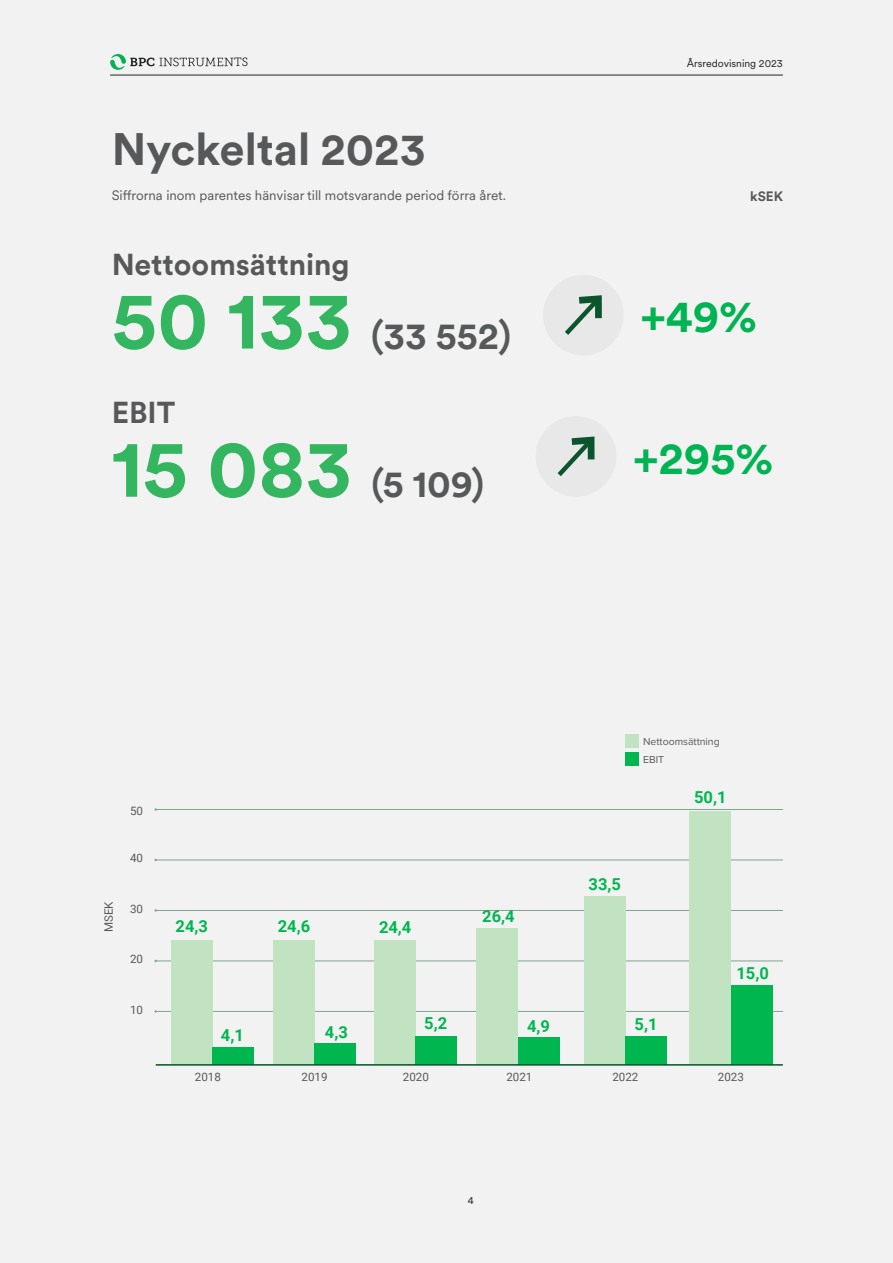
<style>
.page{position:relative;width:893px;height:1263px;background:#f2f2f2}
.page>*{position:absolute;margin:0;border:0;box-sizing:border-box;transform-origin:0 0}
.t1{font:700 45px "Circular XX";color:#57585a}
.t2{font:700 45px "Circular XX";color:#00b353}
.t3{font:700 37.5px "Circular XX";color:#57585a}
.t4{font:700 30px "Circular XX";color:#57585a}
.t5{font:700 16.5px "Roboto";color:#00b74f}
.t6{font:13.5px "Circular XX";color:#57585a}
.t7{font:700 13.5px "Circular XX";color:#57585a}
.t8{font:11.55px "Roboto";color:#57585a}
.t9{font:10.5px "Circular XX";color:#231f20}
.t10{font:10.5px "Proxima Nova";color:#57585a}
.s1{font-size:81px;color:#34b55f}
</style>
<div class="page">
<svg style="left:110px;top:54px;width:138px;height:16px"></svg>
<hr style="left:110px;top:75px;width:673px;height:1px;background:#231f20">
<div style="left:536px;top:416px;width:80px;height:81px;background:#e8e8e8;border-radius:50%"></div>
<svg style="left:557px;top:436px;width:38px;height:41px"></svg>
<div style="left:543px;top:275px;width:81px;height:80px;background:#e8e8e8;border-radius:50%"></div>
<svg style="left:565px;top:295px;width:37px;height:40px"></svg>
<div style="left:625px;top:734px;width:14px;height:14px;background:#c1e3c2"></div>
<div style="left:625px;top:752px;width:14px;height:14px;background:#00b74f"></div>
<hr style="left:156px;top:1011px;width:627px;height:1px;background:#0b552c">
<hr style="left:156px;top:961px;width:627px;height:1px;background:#0b552c">
<hr style="left:156px;top:910px;width:627px;height:1px;background:#0b552c">
<hr style="left:156px;top:860px;width:627px;height:1px;background:#0b552c">
<hr style="left:156px;top:809px;width:627px;height:1px;background:#0b552c">
<div style="left:171px;top:940px;width:41px;height:124px;background:#c1e3c2"></div>
<div style="left:273px;top:940px;width:42px;height:124px;background:#c1e3c2"></div>
<div style="left:375px;top:940px;width:41px;height:124px;background:#c1e3c2"></div>
<div style="left:477px;top:928px;width:41px;height:136px;background:#c1e3c2"></div>
<div style="left:584px;top:896px;width:41px;height:168px;background:#c1e3c2"></div>
<div style="left:690px;top:811px;width:41px;height:253px;background:#c1e3c2"></div>
<div style="left:212px;top:1047px;width:42px;height:18px;background:#00b74f"></div>
<div style="left:315px;top:1044px;width:41px;height:21px;background:#00b74f"></div>
<div style="left:416px;top:1036px;width:41px;height:29px;background:#00b74f"></div>
<div style="left:518px;top:1038px;width:41px;height:27px;background:#00b74f"></div>
<div style="left:625px;top:1036px;width:42px;height:29px;background:#00b74f"></div>
<div style="left:731px;top:985px;width:41px;height:79px;background:#00b74f"></div>
<hr style="left:156px;top:1064px;width:627px;height:2px;background:#0b552c">
<p class="t1" style="left:112px;top:118px;width:316px">Nyckeltal 2023</p>
<p class="t9" style="left:687px;top:56px;width:98px">Årsredovisning 2023</p>
<p class="t6" style="left:112px;top:186px;width:396px">Siffrorna inom parentes hänvisar till motsvarande period förra året.</p>
<p class="t7" style="left:750px;top:187px;width:34px">kSEK</p>
<p class="t4" style="left:112px;top:244px;width:240px">Nettoomsättning</p>
<p class="t3" style="left:112px;top:310px;width:401px"><span class="s1">50 133</span> (33 552)</p>
<p class="t4" style="left:112px;top:391px;width:65px">EBIT</p>
<p class="t3" style="left:112px;top:458px;width:374px"><span class="s1">15 083</span> (5 109)</p>
<p class="t2" style="left:641px;top:285px;width:117px">+49%</p>
<p class="t2" style="left:633px;top:427px;width:141px">+295%</p>
<p class="t8" style="left:101px;top:932px;width:32px;rotate:-90deg">MSEK</p>
<p class="t8" style="left:130px;top:803px;width:15px">50</p>
<p class="t8" style="left:130px;top:850px;width:15px">40</p>
<p class="t8" style="left:130px;top:901px;width:15px">30</p>
<p class="t8" style="left:130px;top:951px;width:15px">20</p>
<p class="t8" style="left:130px;top:1002px;width:15px">10</p>
<p class="t5" style="left:176px;top:915px;width:34px">24,3</p>
<p class="t5" style="left:278px;top:915px;width:34px">24,6</p>
<p class="t5" style="left:379px;top:915px;width:34px">24,4</p>
<p class="t5" style="left:482px;top:905px;width:34px">26,4</p>
<p class="t10" style="left:643px;top:733px;width:78px">Nettoomsättning</p>
<p class="t10" style="left:643px;top:751px;width:23px">EBIT</p>
<p class="t5" style="left:694px;top:785px;width:34px">50,1</p>
<p class="t5" style="left:589px;top:872px;width:34px">33,5</p>
<p class="t5" style="left:736px;top:961px;width:34px">15,0</p>
<p class="t5" style="left:221px;top:1023px;width:24px">4,1</p>
<p class="t5" style="left:325px;top:1020px;width:24px">4,3</p>
<p class="t5" style="left:424px;top:1012px;width:24px">5,2</p>
<p class="t5" style="left:527px;top:1014px;width:24px">4,9</p>
<p class="t5" style="left:635px;top:1012px;width:24px">5,1</p>
<p class="t8" style="left:195px;top:1069px;width:28px">2018</p>
<p class="t8" style="left:301px;top:1069px;width:28px">2019</p>
<p class="t8" style="left:403px;top:1069px;width:28px">2020</p>
<p class="t8" style="left:506px;top:1069px;width:28px">2021</p>
<p class="t8" style="left:612px;top:1069px;width:28px">2022</p>
<p class="t8" style="left:718px;top:1069px;width:28px">2023</p>
<p class="t9" style="left:468px;top:1193px;width:8px">4</p>
</div>
